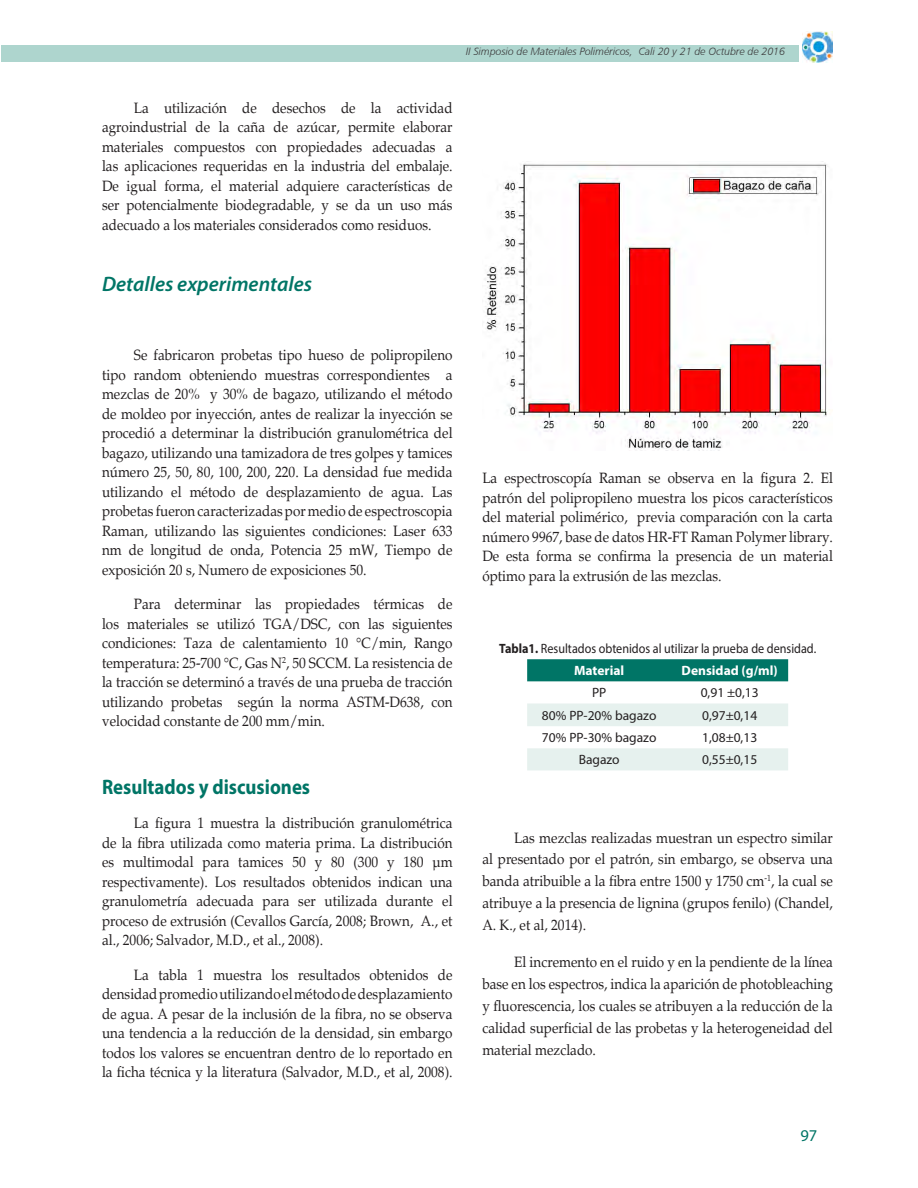
<style>
.page{position:relative;width:918px;height:1188px;background:#fff}
.page>*{position:absolute;margin:0;border:0;box-sizing:border-box;transform-origin:0 0}
.parrafos_con_sangria{font:italic 600 21px "Myriad Pro";color:#007566}
.parrafos_con_sangria-2{font:700 21px "Myriad Pro";color:#007566;scale:.9 1}
.t1{font:16.5px "Myriad Pro";color:#007566}
.parrafos_con_sangria-3{font:15px/19.5px "Palatino";color:#231f20;text-align:justify;scale:.9 1}
.FIGURAS_Y_TABLAS{font:13.5px "Myriad Pro";color:#231f20}
.FIGURAS_Y_TABLAS-2{font:13.5px "Myriad Pro";color:#231f20;scale:.9 1}
.t2{font:700 13.5px "Myriad Pro";color:#fff}
.t3{font:italic 300 10.5px "Frutiger CE";color:#3e3e3f}
.s1{font-weight:700}
</style>
<div class="page">
<div style="left:1px;top:45px;width:798px;height:16px;background:#aed5ce"></div>
<img style="left:803px;top:31px;width:29px;height:31px">
<img style="left:484px;top:161px;width:343px;height:289px">
<div style="left:527px;top:659px;width:261px;height:22px;background:#007566"></div>
<svg style="left:527px;top:703px;width:261px;height:67px"></svg>
<p class="t3" style="left:466px;top:45px;width:321px">II Simposio de Materiales Poliméricos, Cali 20 y 21 de Octubre de 2016</p>
<p class="parrafos_con_sangria-3" style="left:102px;top:98px;width:391px;text-indent:32px">La utilización de desechos de la actividad agroindustrial de la caña de azúcar, permite elaborar materiales compuestos con propiedades adecuadas a las aplicaciones requeridas en la industria del embalaje.<br>De igual forma, el material adquiere características de ser potencialmente biodegradable, y se da un uso más adecuado a los materiales considerados como residuos.</p>
<p class="parrafos_con_sangria" style="left:102px;top:271px;width:212px">Detalles experimentales</p>
<p class="parrafos_con_sangria-3" style="left:102px;top:346px;width:391px;text-indent:32px">Se fabricaron probetas tipo hueso de polipropileno tipo random obteniendo muestras correspondientes a mezclas de 20% y 30% de bagazo, utilizando el método de moldeo por inyección, antes de realizar la inyección se procedió a determinar la distribución granulométrica del bagazo, utilizando una tamizadora de tres golpes y tamices número 25, 50, 80, 100, 200, 220. La densidad fue medida utilizando el método de desplazamiento de agua. Las probetas fueron caracterizadas por medio de espectroscopia Raman, utilizando las siguientes condiciones: Laser 633 nm de longitud de onda, Potencia 25 mW, Tiempo de exposición 20 s, Numero de exposiciones 50.</p>
<p class="parrafos_con_sangria-3" style="left:102px;top:595px;width:391px;text-indent:32px">Para determinar las propiedades térmicas de los materiales se utilizó TGA/DSC, con las siguientes condiciones: Taza de calentamiento 10 °C/min, Rango temperatura: 25-700 °C, Gas N<sup>2</sup>, 50 SCCM. La resistencia de la tracción se determinó a través de una prueba de tracción utilizando probetas según la norma ASTM-D638, con velocidad constante de 200 mm/min.</p>
<p class="parrafos_con_sangria-2" style="left:102px;top:773px;width:233px">Resultados y discusiones</p>
<p class="parrafos_con_sangria-3" style="left:102px;top:814px;width:391px;text-indent:32px">La figura 1 muestra la distribución granulométrica de la fibra utilizada como materia prima. La distribución es multimodal para tamices 50 y 80 (300 y 180 μm respectivamente). Los resultados obtenidos indican una granulometría adecuada para ser utilizada durante el proceso de extrusión (Cevallos García, 2008; Brown, A., et al., 2006; Salvador, M.D., et al., 2008).</p>
<p class="parrafos_con_sangria-3" style="left:102px;top:965px;width:391px;text-indent:32px">La tabla 1 muestra los resultados obtenidos de densidad promedio utilizando el método de desplazamiento de agua. A pesar de la inclusión de la fibra, no se observa una tendencia a la reducción de la densidad, sin embargo todos los valores se encuentran dentro de lo reportado en la ficha técnica y la literatura (Salvador, M.D., et al, 2008).</p>
<p class="parrafos_con_sangria-3" style="left:482px;top:468px;width:391px">La espectroscopía Raman se observa en la figura 2. El patrón del polipropileno muestra los picos característicos del material polimérico, previa comparación con la carta número 9967, base de datos HR-FT Raman Polymer library.<br>De esta forma se confirma la presencia de un material óptimo para la extrusión de las mezclas.</p>
<p class="FIGURAS_Y_TABLAS-2" style="left:499px;top:640px;width:354px"><span class="s1">Tabla1.</span> Resultados obtenidos al utilizar la prueba de densidad.</p>
<p class="t2" style="left:574px;top:662px;width:52px">Material</p>
<p class="t2" style="left:682px;top:662px;width:98px">Densidad (g/ml)</p>
<p class="FIGURAS_Y_TABLAS" style="left:592px;top:685px;width:16px">PP</p>
<p class="FIGURAS_Y_TABLAS" style="left:701px;top:685px;width:60px">0,91 ±0,13</p>
<p class="FIGURAS_Y_TABLAS" style="left:542px;top:707px;width:116px">80% PP-20% bagazo</p>
<p class="FIGURAS_Y_TABLAS" style="left:702px;top:707px;width:57px">0,97±0,14</p>
<p class="FIGURAS_Y_TABLAS" style="left:542px;top:729px;width:116px">70% PP-30% bagazo</p>
<p class="FIGURAS_Y_TABLAS" style="left:702px;top:729px;width:57px">1,08±0,13</p>
<p class="FIGURAS_Y_TABLAS" style="left:579px;top:752px;width:42px">Bagazo</p>
<p class="FIGURAS_Y_TABLAS" style="left:702px;top:752px;width:57px">0,55±0,15</p>
<p class="parrafos_con_sangria-3" style="left:482px;top:827px;width:391px;line-height:21.9px;text-indent:32px">Las mezclas realizadas muestran un espectro similar al presentado por el patrón, sin embargo, se observa una banda atribuible a la fibra entre 1500 y 1750 cm<sup>-1</sup>, la cual se atribuye a la presencia de lignina (grupos fenilo) (Chandel, A. K., et al, 2014).</p>
<p class="parrafos_con_sangria-3" style="left:482px;top:951px;width:391px;line-height:21.9px;text-indent:32px">El incremento en el ruido y en la pendiente de la línea base en los espectros, indica la aparición de photobleaching y fluorescencia, los cuales se atribuyen a la reducción de la calidad superficial de las probetas y la heterogeneidad del material mezclado.</p>
<p class="t1" style="left:800px;top:1125px;width:18px">97</p>
</div>
